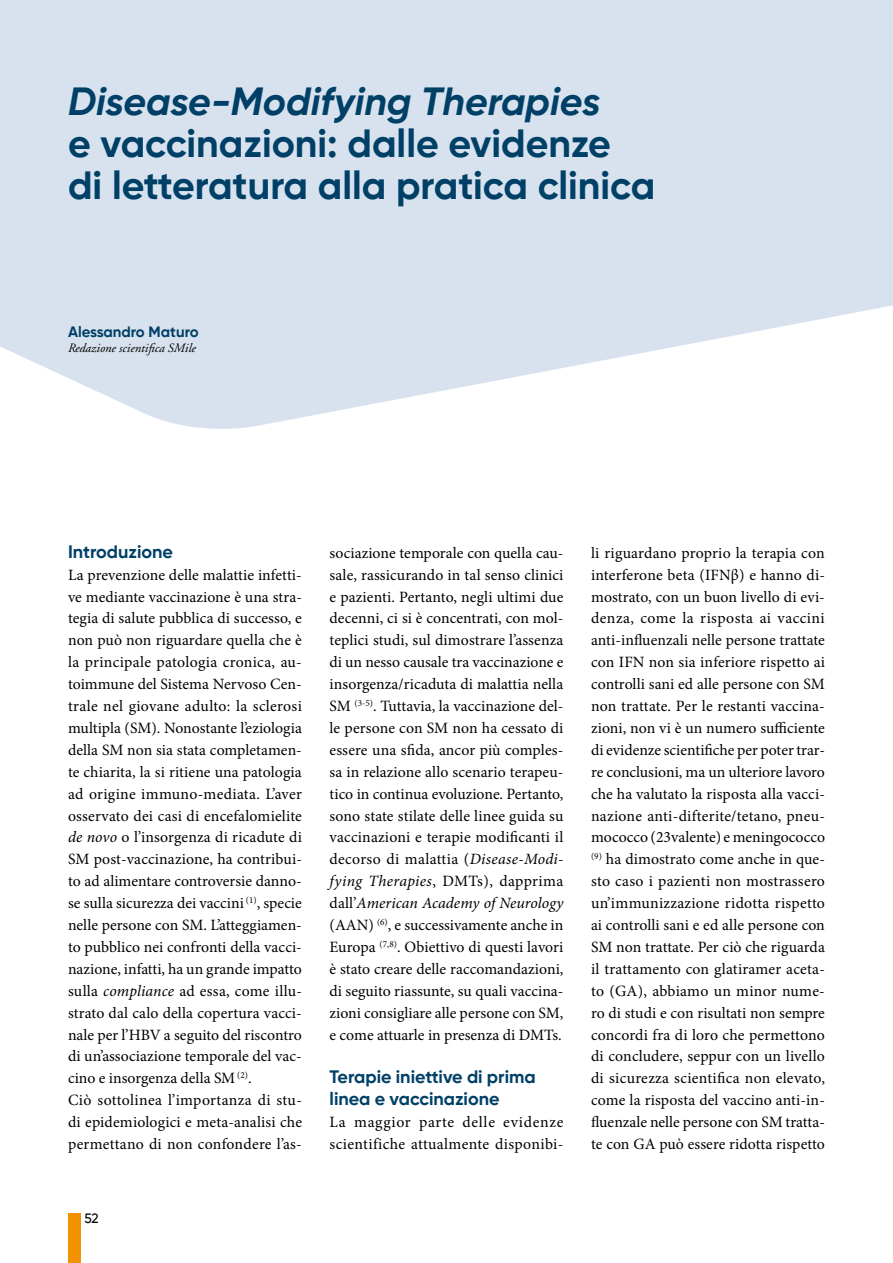
<style>
.page{position:relative;width:893px;height:1263px;background:#fff}
.page>*{position:absolute;margin:0;border:0;box-sizing:border-box;transform-origin:0 0}
.t1{font:700 39.15px/42px "Gilroy";color:#004067}
.t2{font:italic 700 39.15px "Gilroy";color:#004067}
.t3{font:700 18px/21.9px "Gilroy";color:#004067}
.t4{font:15.75px/21.9px "Minion Pro";letter-spacing:.005em;color:#000;text-align:justify}
.t5{font:15.75px/21.9px "Minion Pro";letter-spacing:.03em;color:#000}
.t6{font:700 15px "Gilroy";color:#004067}
.t7{font:500 13.5px "Gilroy";color:#000}
.t8{font:italic 12.75px "Adobe Garamond";color:#000}
.s1{font-style:italic}
</style>
<div class="page">
<div style="left:68px;top:1214px;width:13px;height:49px;background:#f39100"></div>
<svg style="left:0;top:0;width:893px;height:429px;background:#dce5f0"></svg>
<h1 class="t2" style="left:68px;top:77px;width:534px">Disease-Modifying Therapies</h1>
<h1 class="t1" style="left:68px;top:122px;width:589px">e vaccinazioni: dalle evidenze<br>di letteratura alla pratica clinica</h1>
<p class="t6" style="left:68px;top:322px;width:132px">Alessandro Maturo</p>
<p class="t8" style="left:68px;top:342px;width:129px">Redazione scientifica SMile</p>
<p class="t3" style="left:68px;top:540px;width:107px">Introduzione</p>
<p class="t4" style="left:68px;top:564px;width:235px;text-align:left">La prevenzione delle malattie infetti&shy;ve mediante vaccinazione è una stra&shy;tegia di salute pubblica di successo, e non può non riguardare quella che è la principale patologia cronica, au&shy;toimmune del Sistema Nervoso Cen&shy;trale nel giovane adulto: la sclerosi multipla (SM). Nonostante l’eziologia della SM non sia stata completamen&shy;te chiarita, la si ritiene una patologia ad origine immuno-mediata. L’aver osservato dei casi di encefalomielite <span class="s1">de novo</span> o l’insorgenza di ricadute di SM post-vaccinazione, ha contribui&shy;to ad alimentare controversie danno&shy;se sulla sicurezza dei vaccini <sup>(1)</sup>, specie nelle persone con SM. L’atteggiamen&shy;to pubblico nei confronti della vacci&shy;nazione, infatti, ha un grande impatto sulla <span class="s1">compliance</span> ad essa, come illu&shy;strato dal calo della copertura vacci&shy;nale per l’HBV a seguito del riscontro di un’associazione temporale del vac&shy;cino e insorgenza della SM <sup>(2)</sup>.<br>Ciò sottolinea l’importanza di stu&shy;di epidemiologici e meta-analisi che permettano di non confondere l’as-</p>
<p class="t7" style="left:85px;top:1210px;width:15px">52</p>
<p class="t4" style="left:330px;top:542px;width:235px">sociazione temporale con quella cau&shy;sale, rassicurando in tal senso clinici e pazienti. Pertanto, negli ultimi due decenni, ci si è concentrati, con mol&shy;teplici studi, sul dimostrare l’assenza di un nesso causale tra vaccinazione e insorgenza/ricaduta di malattia nella SM <sup>(3-5)</sup>. Tuttavia, la vaccinazione del&shy;le persone con SM non ha cessato di essere una sfida, ancor più comples&shy;sa in relazione allo scenario terapeu&shy;tico in continua evoluzione. Pertanto, sono state stilate delle linee guida su vaccinazioni e terapie modificanti il decorso di malattia (<span class="s1">Disease-Modi&shy;fying Therapies</span>, DMTs), dapprima dall’<span class="s1">American Academy of Neurology </span>(AAN) <sup>(6)</sup>, e successivamente anche in Europa <sup>(7,8)</sup>. Obiettivo di questi lavori è stato creare delle raccomandazioni, di seguito riassunte, su quali vaccina&shy;zioni consigliare alle persone con SM, e come attuarle in presenza di DMTs.</p>
<p class="t3" style="left:330px;top:1066px;width:208px">Terapie iniettive di prima linea e vaccinazione</p>
<p class="t5" style="left:330px;top:1111px;width:235px">La maggior parte delle evidenze scientifiche attualmente disponibi-</p>
<p class="t4" style="left:591px;top:542px;width:235px">li riguardano proprio la terapia con interferone beta (IFNβ) e hanno di&shy;mostrato, con un buon livello di evi&shy;denza, come la risposta ai vaccini anti-influenzali nelle persone trattate con IFN non sia inferiore rispetto ai controlli sani ed alle persone con SM non trattate. Per le restanti vaccina&shy;zioni, non vi è un numero sufficiente di evidenze scientifiche per poter trar&shy;re conclusioni, ma un ulteriore lavoro che ha valutato la risposta alla vacci&shy;nazione anti-difterite/tetano, pneu&shy;mococco (23valente) e meningococco <sup>(9)</sup> ha dimostrato come anche in que&shy;sto caso i pazienti non mostrassero un’immunizzazione ridotta rispetto ai controlli sani e ed alle persone con SM non trattate. Per ciò che riguarda il trattamento con glatiramer aceta&shy;to (GA), abbiamo un minor nume&shy;ro di studi e con risultati non sempre concordi fra di loro che permettono di concludere, seppur con un livello di sicurezza scientifica non elevato, come la risposta del vaccino anti-in&shy;fluenzale nelle persone con SM tratta&shy;te con GA può essere ridotta rispetto</p>
</div>
